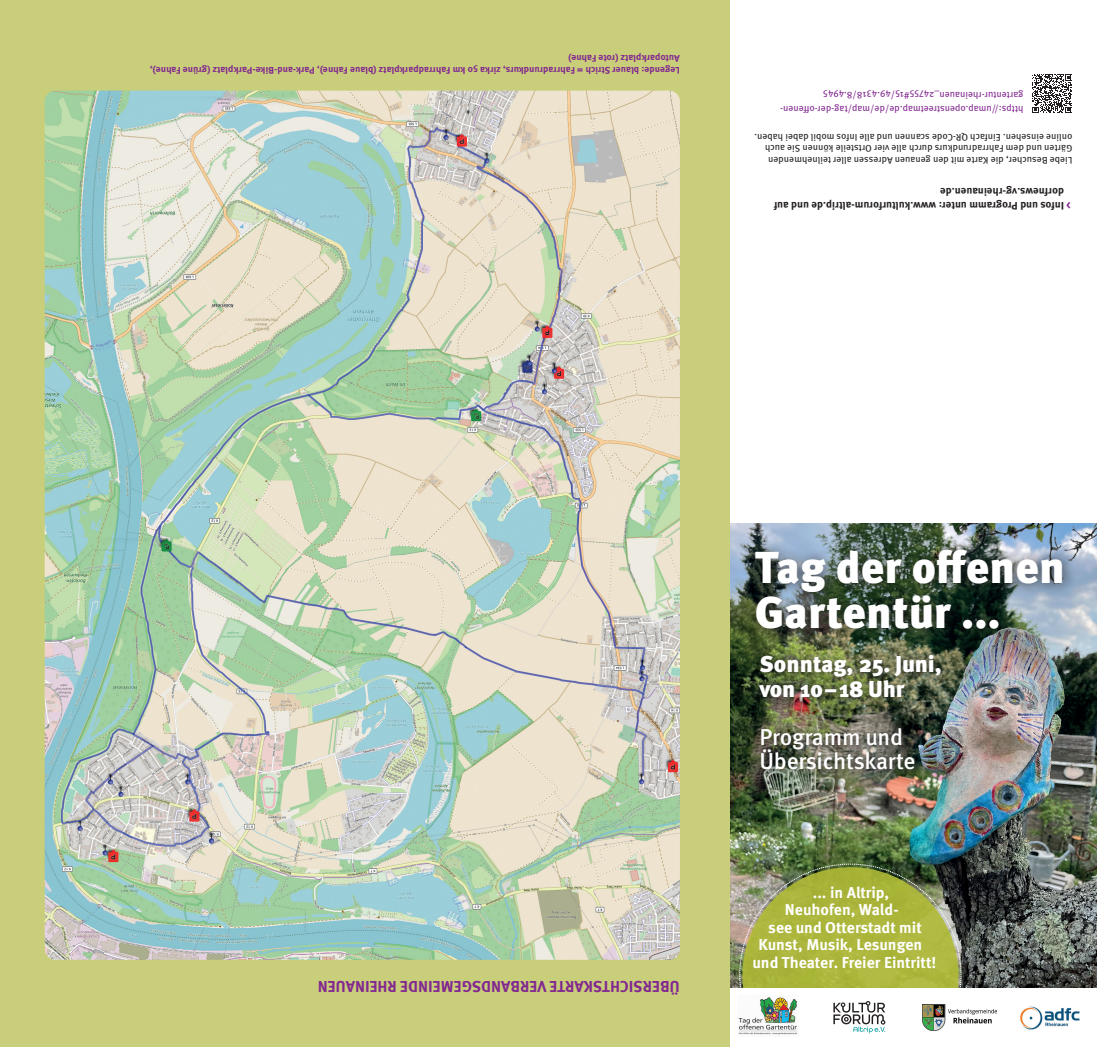
<style>
.page{position:relative;width:1097px;height:1047px;background:#fff}
.page>*{position:absolute;margin:0;border:0;box-sizing:border-box;transform-origin:0 0}
.t1{font:900 44.71px/44.5px "Meta Pro";color:#fff}
.t2{font:900 23.01px/24.2px "Meta Pro";letter-spacing:-.01em;color:#fff}
.t3{font:500 23.01px/24.2px "Meta Pro";letter-spacing:-.01em;color:#fff}
.t4{font:700 15.75px "Meta Pro";letter-spacing:-.005em;color:#fff}
.t5{font:700 15.75px "Meta Pro";color:#822890}
.t6{font:700 10.76px/14px "Meta Pro";color:#231f20}
.t7{font:9.62px/11.4px "Meta Pro";color:#231f20}
.t8{font:700 9.62px/12.2px "Meta Pro";color:#822890}
.t9{font:9.62px/13.8px "Meta Pro";color:#822890}
.s1{color:#822890}
</style>
<div class="page">
<svg style="left:1032px;top:74px;width:39px;height:39px"></svg>
<img style="left:729px;top:523px;width:367px;height:465px">
<div style="left:744px;top:539px;width:331px;height:102px;background:#231f20;opacity:.75"></div>
<div style="left:753px;top:649px;width:195px;height:128px;background:#231f20;opacity:.75"></div>
<img style="left:961px;top:1009px;width:35px;height:15px">
<img style="left:1020px;top:1006px;width:60px;height:24px">
<img style="left:739px;top:863px;width:222px;height:172px">
<div style="left:0;top:0;width:729px;height:1047px;background:#c9ce7a"></div>
<img style="left:45px;top:91px;width:635px;height:869px">
<p class="t8" style="left:680px;top:77px;width:531px;rotate:-180deg">Legende: blauer Strich = Fahrradrundkurs, zirka 50 km Fahrradparkplatz (blaue Fahne), Park-and-Bike-Parkplatz (grüne Fahne),<br>Autoparkplatz (rote Fahne)</p>
<p class="t9" style="left:1023px;top:117px;width:245px;rotate:-180deg">https://umap.openstreetmap.de/de/map/tag-der-offenen&shy;gartentur-rheinauen_24755#15/49.4318/8.4945</p>
<p class="t7" style="left:1072px;top:166px;width:319px;rotate:-180deg">Liebe Besucher, die Karte mit den genauen Adressen aller teilnehmenden<br>Gärten und dem Fahrradrundkurs durch alle vier Ortsteile können Sie auch online einsehen. Einfach QR-Code scannen und alle Infos mobil dabei haben.</p>
<p class="t6" style="left:1063px;top:213px;width:291px;text-indent:-7px;rotate:-180deg"><span class="s1">&gt;</span> Infos und Programm unter: www.kulturforum-altrip.de und auf dorfnews.vg-rheinauen.de</p>
<h3 class="t5" style="left:680px;top:999px;width:363px;rotate:-180deg">ÜBERSICHTSKARTE VERBANDSGEMEINDE RHEINAUEN</h3>
<h1 class="t1" style="left:754px;top:543px;width:311px">Tag der offenen<br>Gartentür ...</h1>
<h2 class="t2" style="left:759px;top:651px;width:184px">Sonntag, 25. Juni, von 10–18 Uhr</h2>
<h2 class="t3" style="left:759px;top:723px;width:157px">Programm und<br>Übersichtskarte</h2>
<h3 class="t4" style="left:812px;top:880px;width:78px">... in Altrip,</h3>
<h3 class="t4" style="left:784px;top:897px;width:115px">Neuhofen, Wald-</h3>
<h3 class="t4" style="left:768px;top:915px;width:155px">see und Otterstadt mit</h3>
<h3 class="t4" style="left:758px;top:932px;width:165px">Kunst, Musik, Lesungen</h3>
<h3 class="t4" style="left:752px;top:950px;width:185px">und Theater. Freier Eintritt!</h3>
</div>
